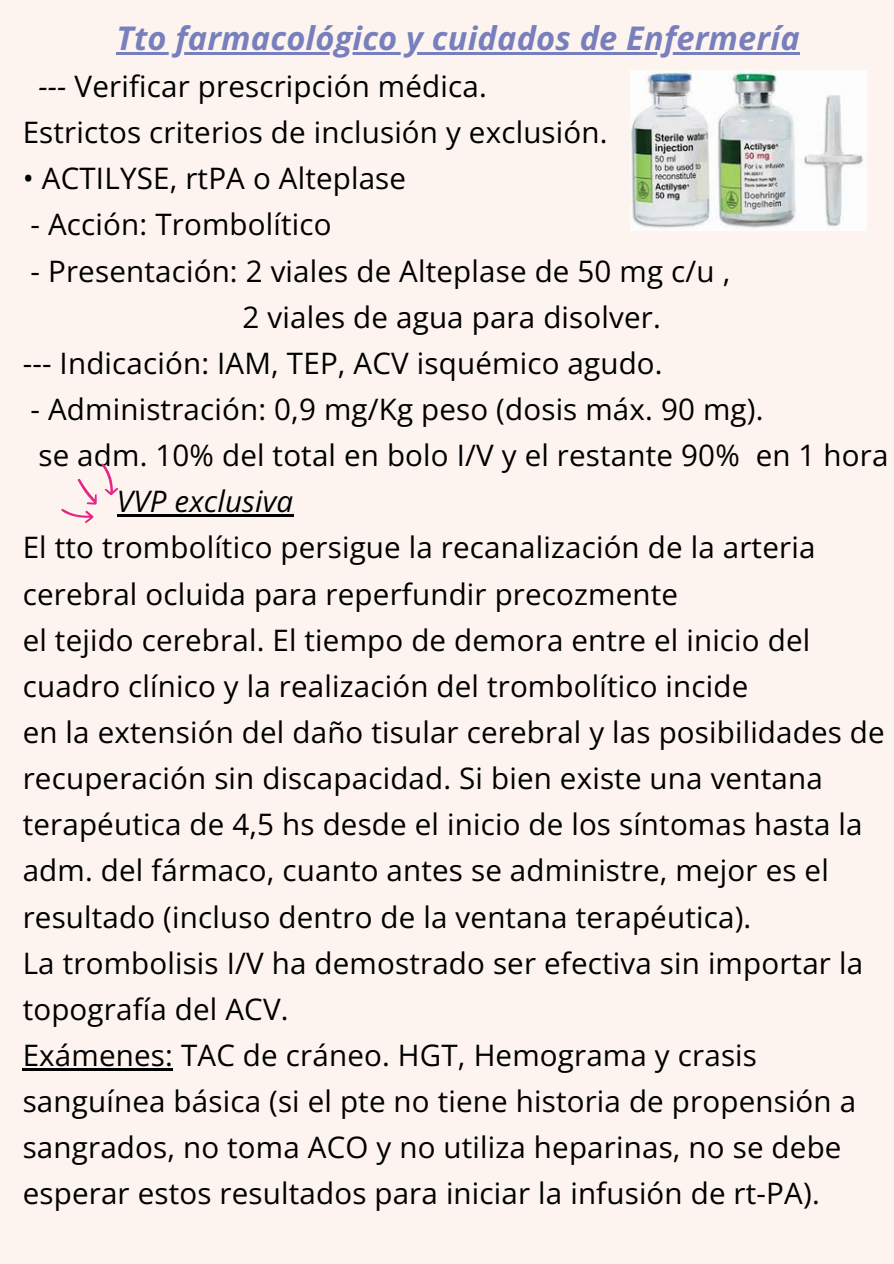
<style>
.page{position:relative;width:894px;height:1264px;background:#fff}
.page>*{position:absolute;margin:0;border:0;box-sizing:border-box;transform-origin:0 0}
.t1{font:italic 700 32.55px "Open Sans";letter-spacing:.005em;color:#777fbd}
.t2{font:29.55px/46.2px "Open Sans";letter-spacing:.005em;color:#000}
.t3{font:italic 29.55px "Open Sans";letter-spacing:.005em;color:#000}
.s1{font-style:italic}
</style>
<div class="page">
<div style="left:0;top:0;width:893px;height:1263px;background:#fdf4ef"></div>
<hr style="left:116px;top:52px;width:683px;height:2px;background:#777fbd">
<hr style="left:117px;top:514px;width:176px;height:2px;background:#000">
<hr style="left:23px;top:1068px;width:150px;height:2px;background:#000">
<img style="left:630px;top:71px;width:235px;height:159px">
<svg style="left:61px;top:463px;width:65px;height:60px"></svg>
<h1 class="t1" style="left:116px;top:15px;width:684px">Tto farmacológico y cuidados de Enfermería</h1>
<h1 class="t2" style="left:23px;top:62px;width:586px;text-indent:16px"><span class="s1">---</span> Verificar prescripción médica.<br>Estrictos criterios de inclusión y exclusión.</h1>
<h1 class="t2" style="left:23px;top:155px;width:385px">• ACTILYSE, rtPA o Alteplase</h1>
<h1 class="t2" style="left:31px;top:201px;width:302px">- Acción: Trombolítico</h1>
<h1 class="t2" style="left:31px;top:247px;width:701px">- Presentación: 2 viales de Alteplase de 50 mg c/u ,</h1>
<h1 class="t2" style="left:242px;top:293px;width:419px">2 viales de agua para disolver.</h1>
<h1 class="t2" style="left:23px;top:339px;width:641px">--- Indicación: IAM, TEP, ACV isquémico agudo.</h1>
<h1 class="t2" style="left:31px;top:385px;width:734px">- Administración: 0,9 mg/Kg peso (dosis máx. 90 mg).</h1>
<h1 class="t2" style="left:38px;top:431px;width:851px">se adm. 10% del total en bolo I/V y el restante 90% en 1 hora</h1>
<h1 class="t3" style="left:117px;top:480px;width:178px">VVP exclusiva</h1>
<h1 class="t2" style="left:23px;top:524px;width:794px">El tto trombolítico persigue la recanalización de la arteria</h1>
<h1 class="t2" style="left:23px;top:570px;width:656px">cerebral ocluida para reperfundir precozmente</h1>
<h1 class="t2" style="left:23px;top:616px;width:788px">el tejido cerebral. El tiempo de demora entre el inicio del</h1>
<h1 class="t2" style="left:23px;top:662px;width:726px">cuadro clínico y la realización del trombolítico incide</h1>
<h1 class="t2" style="left:23px;top:708px;width:863px">en la extensión del daño tisular cerebral y las posibilidades de</h1>
<h1 class="t2" style="left:23px;top:754px;width:801px">recuperación sin discapacidad. Si bien existe una ventana</h1>
<h1 class="t2" style="left:23px;top:800px;width:841px">terapéutica de 4,5 hs desde el inicio de los síntomas hasta la</h1>
<h1 class="t2" style="left:23px;top:846px;width:807px">adm. del fármaco, cuanto antes se administre, mejor es el</h1>
<h1 class="t2" style="left:23px;top:893px;width:730px">resultado (incluso dentro de la ventana terapéutica).</h1>
<h1 class="t2" style="left:23px;top:939px;width:841px">La trombolisis I/V ha demostrado ser efectiva sin importar la</h1>
<h1 class="t2" style="left:23px;top:985px;width:267px">topografía del ACV.</h1>
<h1 class="t2" style="left:23px;top:1031px;width:735px">Exámenes: TAC de cráneo. HGT, Hemograma y crasis</h1>
<h1 class="t2" style="left:23px;top:1077px;width:834px">sanguínea básica (si el pte no tiene historia de propensión a</h1>
<h1 class="t2" style="left:23px;top:1123px;width:820px">sangrados, no toma ACO y no utiliza heparinas, no se debe</h1>
<h1 class="t2" style="left:23px;top:1169px;width:798px">esperar estos resultados para iniciar la infusión de rt-PA).</h1>
</div>
